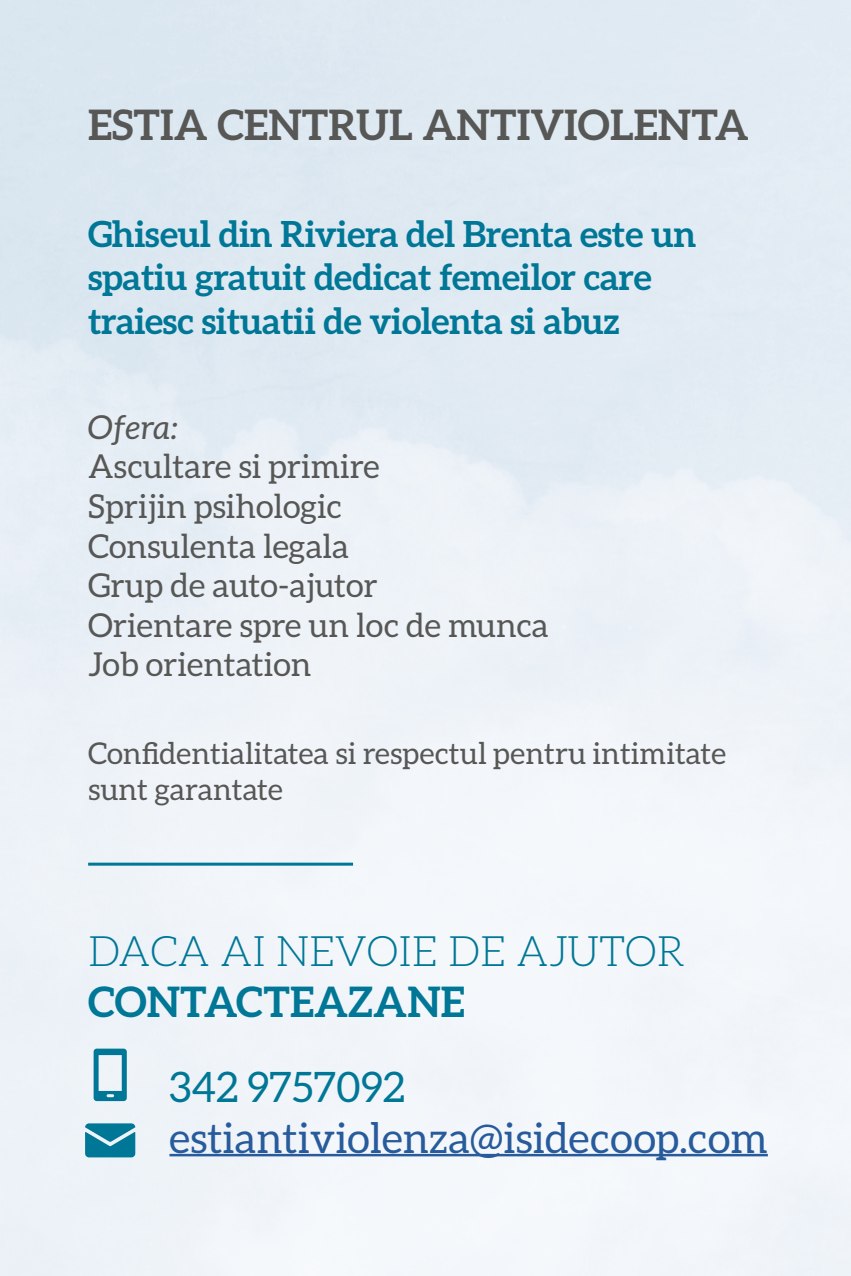
<style>
.page{position:relative;width:851px;height:1276px;background:#fff}
.page>*{position:absolute;margin:0;border:0;box-sizing:border-box;transform-origin:0 0}
.t1{font:42px "Aleo";color:#275b9b}
.t2{font:700 42px "Aleo";color:#575756}
.t3{font:300 42px "Aleo";color:#007796}
.t4{font:700 42px "Aleo";color:#007796}
.t5{font:42px "Aleo";color:#007796}
.t6{font:700 36px/43.2px "Aleo";letter-spacing:-.01em;color:#007796}
.t7{font:33px/39.6px "Aleo";color:#575756}
.t8{font:italic 33px "Aleo";color:#575756}
.t9{font:30px/36px "Aleo";color:#575756}
</style>
<div class="page">
<img style="left:0;top:0;width:850px;height:1276px">
<hr style="left:169px;top:1153px;width:598px;height:3px;background:#275b9b">
<svg style="left:94px;top:1048px;width:33px;height:53px"></svg>
<svg style="left:85px;top:1123px;width:50px;height:34px;background:#2288a4"></svg>
<hr style="left:88px;top:862px;width:265px;height:3px;background:#007796">
<p class="t2" style="left:88px;top:101px;width:662px">ESTIA CENTRUL ANTIVIOLENTA</p>
<p class="t6" style="left:88px;top:212px;width:609px">Ghiseul din Riviera del Brenta este un spatiu gratuit dedicat femeilor care traiesc situatii de violenta si abuz</p>
<p class="t8" style="left:88px;top:408px;width:92px">Ofera:</p>
<p class="t7" style="left:88px;top:446px;width:462px">Ascultare si primire<br>Sprijin psihologic<br>Consulenta legala<br>Grup de auto-ajutor<br>Orientare spre un loc de munca<br>Job orientation</p>
<p class="t9" style="left:88px;top:734px;width:639px">Confidentialitatea si respectul pentru intimitate sunt garantate</p>
<p class="t3" style="left:88px;top:929px;width:598px">DACA AI NEVOIE DE AJUTOR</p>
<p class="t4" style="left:88px;top:977px;width:378px">CONTACTEAZANE</p>
<p class="t5" style="left:169px;top:1063px;width:237px">342 9757092</p>
<p class="t1" style="left:169px;top:1114px;width:599px">estiantiviolenza@isidecoop.com</p>
</div>
